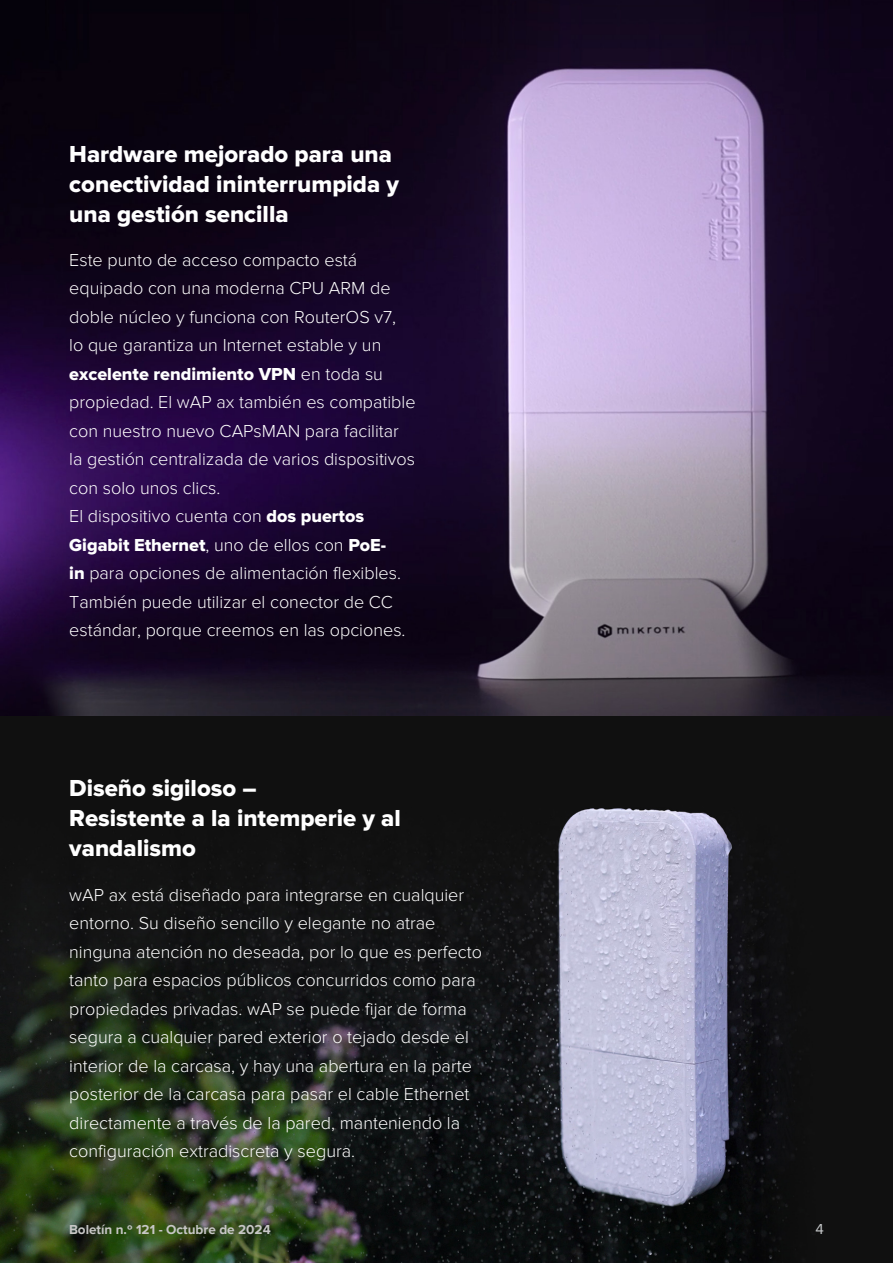
<style>
.page{position:relative;width:893px;height:1263px;background:#fff}
.page>*{position:absolute;margin:0;border:0;box-sizing:border-box;transform-origin:0 0}
.t1{font:24px/30px "Proxima Nova Extrabld";color:#fff}
.t2{font:300 18px/28.5px "Proxima Nova";color:#fff}
.t3{font:18px "Proxima Nova Extrabld";color:#fff}
.t4{font:15px "Proxima Nova";color:#c7c9cb}
.t5{font:700 13.5px "Proxima Nova";color:#c7c7c6}
.s1{font-family:"Proxima Nova";font-weight:300}
.s2{font-family:"Proxima Nova Extrabld";font-weight:400}
</style>
<div class="page">
<img style="left:0;top:715px;width:893px;height:548px">
<img style="left:0;top:0;width:893px;height:715px">
<h1 class="t1" style="left:69px;top:139px;width:331px">Hardware mejorado para una conectividad ininterrumpida y una gestión sencilla</h1>
<p class="t2" style="left:69px;top:246px;width:328px">Este punto de acceso compacto está equipado con una moderna CPU ARM de doble núcleo y funciona con RouterOS v7, lo que garantiza un Internet estable y un</p>
<p class="t3" style="left:69px;top:364px;width:315px">excelente rendimiento VPN <span class="s1">en toda su</span></p>
<p class="t2" style="left:69px;top:388px;width:348px">propiedad. El wAP ax también es compatible con nuestro nuevo CAPsMAN para facilitar la gestión centralizada de varios dispositivos con solo unos clics.<br>El dispositivo cuenta con <span class="s2">dos puertos</span></p>
<p class="t3" style="left:69px;top:535px;width:318px">Gigabit Ethernet<span class="s1">, uno de ellos con</span> PoE-</p>
<p class="t2" style="left:69px;top:559px;width:338px"><span class="s2">in</span> para opciones de alimentación flexibles.<br>También puede utilizar el conector de CC estándar, porque creemos en las opciones.</p>
<h1 class="t1" style="left:69px;top:774px;width:333px">Diseño sigiloso –<br>Resistente a la intemperie y al vandalismo</h1>
<p class="t2" style="left:69px;top:880px;width:414px">wAP ax está diseñado para integrarse en cualquier entorno. Su diseño sencillo y elegante no atrae ninguna atención no deseada, por lo que es perfecto tanto para espacios públicos concurridos como para propiedades privadas. wAP se puede fijar de forma segura a cualquier pared exterior o tejado desde el interior de la carcasa, y hay una abertura en la parte posterior de la carcasa para pasar el cable Ethernet directamente a través de la pared, manteniendo la configuración extradiscreta y segura.</p>
<p class="t5" style="left:69px;top:1221px;width:203px">Boletín n.º 121 - Octubre de 2024</p>
<p class="t4" style="left:816px;top:1221px;width:10px">4</p>
</div>
